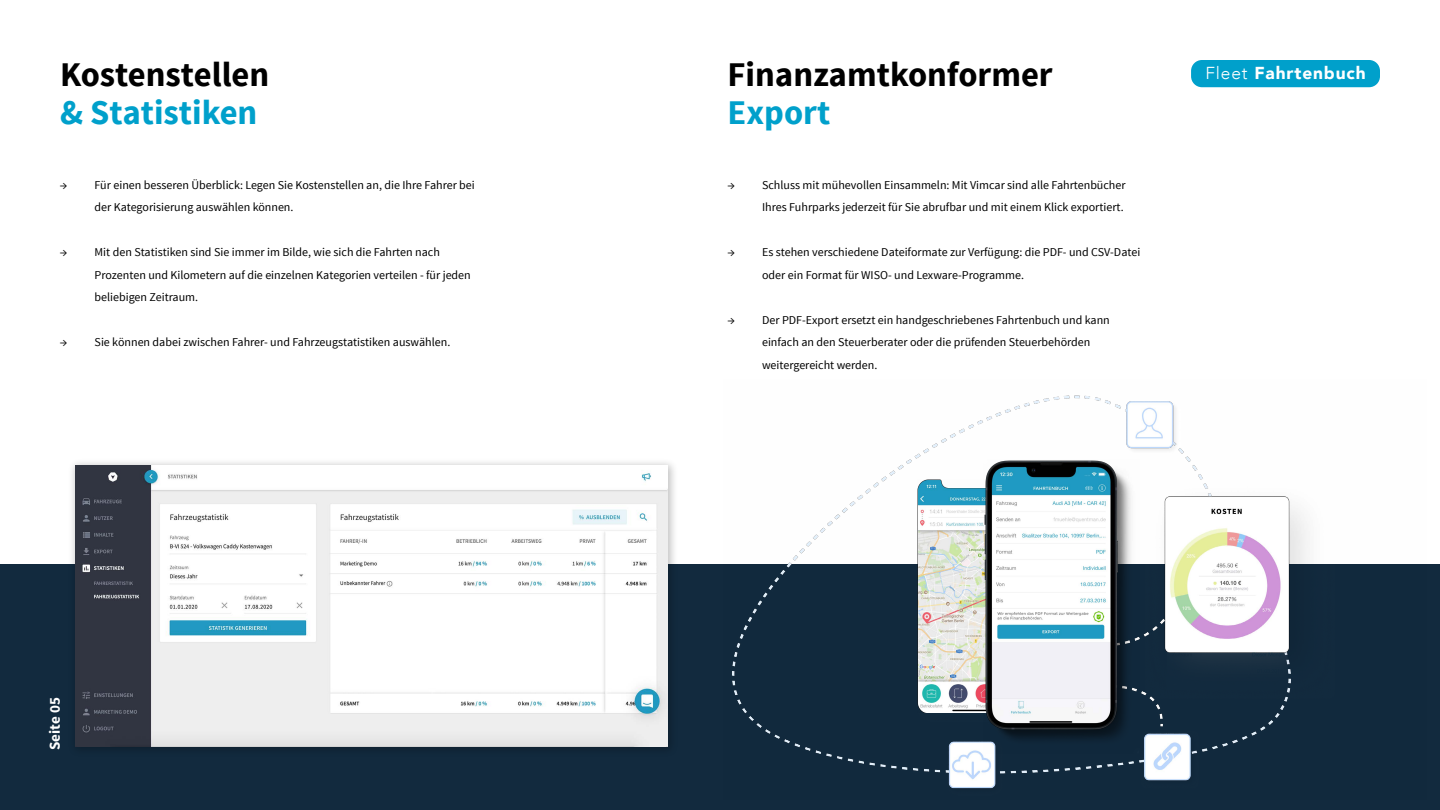
<style>
.page{position:relative;width:1440px;height:810px;background:#fff}
.page>*{position:absolute;margin:0;border:0;box-sizing:border-box;transform-origin:0 0}
.t1{font:700 34.58px "Source Sans Pro";color:#000}
.t2{font:700 34.58px "Source Sans Pro";color:#00a0cb}
.t3{font:900 17.33px "Avenir";letter-spacing:.05em;color:#fff}
.t4{font:700 15px "Source Sans Pro";color:#fff}
.t5{font:12px/22.5px "Source Sans Pro";color:#000}
.s1{font-weight:300}
</style>
<div class="page">
<div style="left:0;top:564px;width:1440px;height:246px;background:#122a3e"></div>
<img style="left:732px;top:395px;width:576px;height:394px">
<div style="left:68px;top:458px;width:611px;height:299px;background:#000;opacity:.25"></div>
<img style="left:75px;top:466px;width:592px;height:280px">
<img style="left:917px;top:479px;width:66px;height:234px">
<img style="left:983px;top:459px;width:157px;height:295px">
<div style="left:1191px;top:60px;width:189px;height:27px;background:#00a0cb;border-radius:11px"></div>
<h1 class="t1" style="left:60px;top:52px;width:211px">Kostenstellen</h1>
<h1 class="t2" style="left:60px;top:90px;width:199px">&amp; Statistiken</h1>
<p class="t5" style="left:95px;top:174px;width:382px;text-indent:-35px">→ Für einen besseren Überblick: Legen Sie Kostenstellen an, die Ihre Fahrer bei der Kategorisierung auswählen können.</p>
<p class="t5" style="left:95px;top:241px;width:378px;text-indent:-35px">→ Mit den Statistiken sind Sie immer im Bilde, wie sich die Fahrten nach<br>Prozenten und Kilometern auf die einzelnen Kategorien verteilen - für jeden beliebigen Zeitraum.</p>
<p class="t5" style="left:60px;top:331px;width:392px">→ Sie können dabei zwischen Fahrer- und Fahrzeugstatistiken auswählen.</p>
<p class="t4" style="left:45px;top:750px;width:54px;rotate:-90deg">Seite 05</p>
<h1 class="t1" style="left:728px;top:52px;width:327px">Finanzamtkonformer</h1>
<h1 class="t2" style="left:728px;top:90px;width:104px">Export</h1>
<p class="t5" style="left:727px;top:174px;width:400px;text-align:right">→ Schluss mit mühevollen Einsammeln: Mit Vimcar sind alle Fahrtenbücher<br>Ihres Fuhrparks jederzeit für Sie abrufbar und mit einem Klick exportiert.</p>
<p class="t5" style="left:762px;top:241px;width:380px;text-indent:-35px">→ Es stehen verschiedene Dateiformate zur Verfügung: die PDF- und CSV-Datei oder ein Format für WISO- und Lexware-Programme.</p>
<p class="t5" style="left:762px;top:309px;width:349px;text-indent:-35px">→ Der PDF-Export ersetzt ein handgeschriebenes Fahrtenbuch und kann einfach an den Steuerberater oder die prüfenden Steuerbehörden weitergereicht werden.</p>
<h2 class="t3" style="left:1205px;top:58px;width:162px"><span class="s1">Fleet</span> Fahrtenbuch</h2>
</div>
